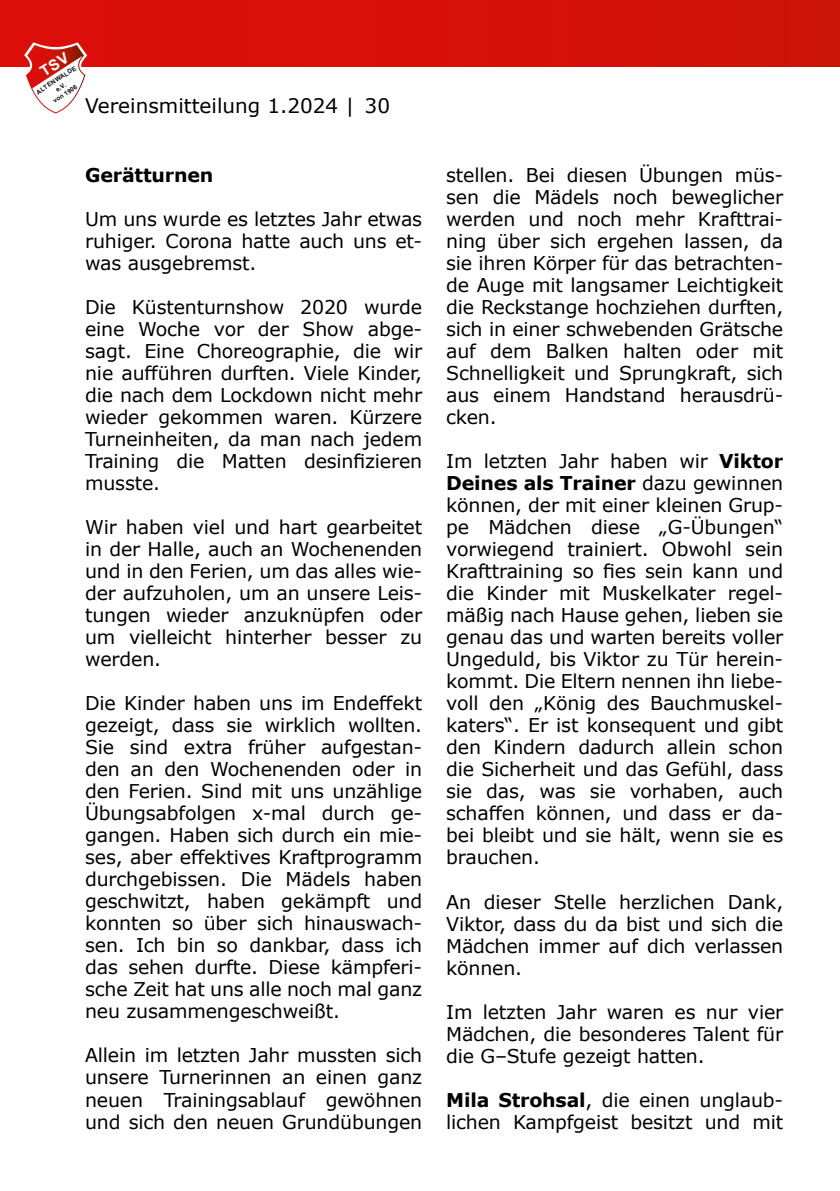
<style>
.page{position:relative;width:840px;height:1191px;background:#fff}
.page>*{position:absolute;margin:0;border:0;box-sizing:border-box;transform-origin:0 0}
.t1{font:20px "Verdana";color:#000}
.t2{font:19px/22px "Verdana";letter-spacing:-.01em;color:#000;text-align:justify}
.t3{font:700 19px "Verdana";letter-spacing:-.01em;color:#000}
.t4{font:700 6.4px/8.2px "Arial";color:#0e1011;text-align:center}
.s1{font-weight:700}
</style>
<div class="page">
<div style="left:0;top:0;width:839px;height:67px;background:#d80f09"></div>
<svg style="left:24px;top:42px;width:63px;height:71px"></svg>
<p class="t4" style="left:35px;top:89px;width:48px;rotate:-33deg">ALTENWALDE e.V.<br>von 1906</p>
<p class="t1" style="left:85px;top:92px;width:306px">Vereinsmitteilung 1.2024 | 30</p>
<p class="t3" style="left:85px;top:162px;width:130px">Gerätturnen</p>
<p class="t2" style="left:85px;top:208px;width:338px">Um uns wurde es letztes Jahr etwas ruhiger. Corona hatte auch uns et&shy;was ausgebremst.</p>
<p class="t2" style="left:85px;top:296px;width:338px">Die Küstenturnshow 2020 wurde eine Woche vor der Show abge&shy;sagt. Eine Choreographie, die wir nie aufführen durften. Viele Kinder, die nach dem Lockdown nicht mehr wieder gekommen waren. Kürzere Turneinheiten, da man nach jedem Training die Matten desinfizieren musste.</p>
<p class="t2" style="left:85px;top:516px;width:338px">Wir haben viel und hart gearbeitet in der Halle, auch an Wochenenden und in den Ferien, um das alles wie&shy;der aufzuholen, um an unsere Leis&shy;tungen wieder anzuknüpfen oder um vielleicht hinterher besser zu werden.</p>
<p class="t2" style="left:85px;top:692px;width:338px">Die Kinder haben uns im Endeffekt gezeigt, dass sie wirklich wollten.<br>Sie sind extra früher aufgestan&shy;den an den Wochenenden oder in den Ferien. Sind mit uns unzählige Übungsabfolgen x-mal durch ge&shy;gangen. Haben sich durch ein mie&shy;ses, aber effektives Kraftprogramm durchgebissen. Die Mädels haben geschwitzt, haben gekämpft und konnten so über sich hinauswach&shy;sen. Ich bin so dankbar, dass ich das sehen durfte. Diese kämpferi&shy;sche Zeit hat uns alle noch mal ganz neu zusammengeschweißt.</p>
<p class="t2" style="left:85px;top:1044px;width:338px">Allein im letzten Jahr mussten sich unsere Turnerinnen an einen ganz neuen Trainingsablauf gewöhnen und sich den neuen Grundübungen</p>
<p class="t2" style="left:446px;top:164px;width:338px">stellen. Bei diesen Übungen müs&shy;sen die Mädels noch beweglicher werden und noch mehr Krafttrai&shy;ning über sich ergehen lassen, da sie ihren Körper für das betrachten&shy;de Auge mit langsamer Leichtigkeit die Reckstange hochziehen durften, sich in einer schwebenden Grätsche auf dem Balken halten oder mit Schnelligkeit und Sprungkraft, sich aus einem Handstand herausdrü&shy;cken.</p>
<p class="t2" style="left:446px;top:450px;width:338px">Im letzten Jahr haben wir <span class="s1">Viktor Deines als Trainer</span> dazu gewinnen können, der mit einer kleinen Grup&shy;pe Mädchen diese „G-Übungen“ vorwiegend trainiert. Obwohl sein Krafttraining so fies sein kann und die Kinder mit Muskelkater regel&shy;mäßig nach Hause gehen, lieben sie genau das und warten bereits voller Ungeduld, bis Viktor zu Tür herein&shy;kommt. Die Eltern nennen ihn liebe&shy;voll den „König des Bauchmuskel&shy;katers“. Er ist konsequent und gibt den Kindern dadurch allein schon die Sicherheit und das Gefühl, dass sie das, was sie vorhaben, auch schaffen können, und dass er da&shy;bei bleibt und sie hält, wenn sie es brauchen.</p>
<p class="t2" style="left:446px;top:890px;width:338px">An dieser Stelle herzlichen Dank, Viktor, dass du da bist und sich die Mädchen immer auf dich verlassen können.</p>
<p class="t2" style="left:446px;top:1000px;width:338px">Im letzten Jahr waren es nur vier Mädchen, die besonderes Talent für die G–Stufe gezeigt hatten.</p>
<p class="t2" style="left:446px;top:1088px;width:338px"><span class="s1">Mila Strohsal</span>, die einen unglaub&shy;lichen Kampfgeist besitzt und mit</p>
</div>
